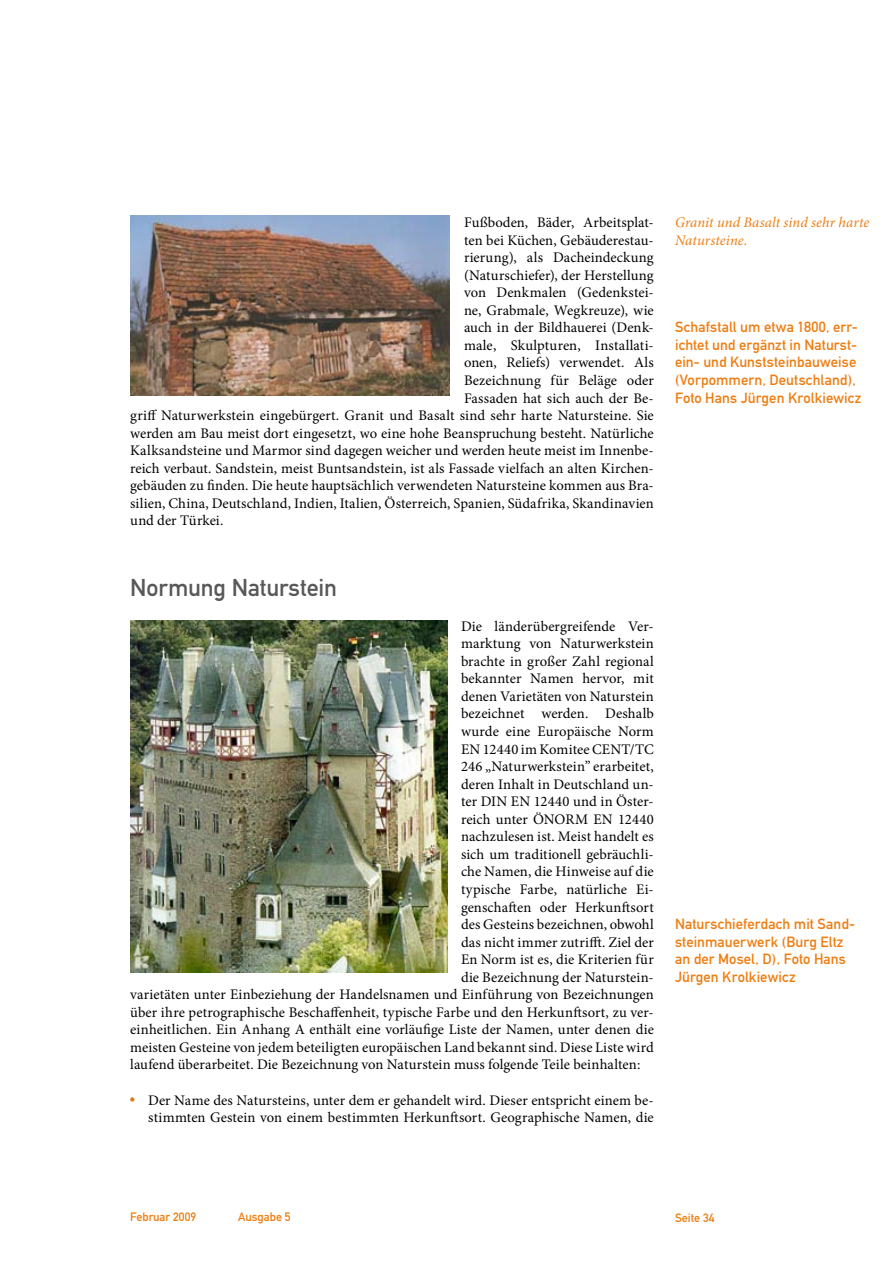
<style>
.page{position:relative;width:893px;height:1263px;background:#fff}
.page>*{position:absolute;margin:0;border:0;box-sizing:border-box;transform-origin:0 0}
.t1{font:24px "DIN Mittelschrift";letter-spacing:-.005em;color:#595858}
.t2{font:14.7px/17.5px "Minion Pro";letter-spacing:.005em;color:#000}
.t3{font:14.7px/17.5px "DIN Mittelschrift";letter-spacing:.005em;color:#ee7d11}
.t4{font:italic 14.7px/17.5px "Minion Pro";letter-spacing:.005em;color:#ee7d11}
.t5{font:12px "DIN Mittelschrift";color:#ee7d11}
</style>
<div class="page">
<svg style="left:130px;top:1097px;width:4px;height:4px"></svg>
<img style="left:130px;top:216px;width:319px;height:179px">
<img style="left:130px;top:620px;width:317px;height:353px">
<p class="t2" style="left:464px;top:214px;width:191px">Fußboden, Bäder, Arbeitsplat-</p>
<p class="t2" style="left:464px;top:231px;width:191px">ten bei Küchen, Gebäuderestau-</p>
<p class="t2" style="left:464px;top:249px;width:191px">rierung), als Dacheindeckung</p>
<p class="t2" style="left:464px;top:266px;width:191px">(Naturschiefer), der Herstellung</p>
<p class="t2" style="left:464px;top:284px;width:191px">von Denkmalen (Gedenkstei-</p>
<p class="t2" style="left:464px;top:301px;width:191px">ne, Grabmale, Wegkreuze), wie</p>
<p class="t2" style="left:464px;top:319px;width:191px">auch in der Bildhauerei (Denk-</p>
<p class="t2" style="left:464px;top:336px;width:191px">male, Skulpturen, Installati-</p>
<p class="t2" style="left:464px;top:354px;width:191px">onen, Reliefs) verwendet. Als</p>
<p class="t2" style="left:464px;top:372px;width:191px">Bezeichnung für Beläge oder</p>
<p class="t2" style="left:464px;top:389px;width:191px">Fassaden hat sich auch der Be-</p>
<p class="t2" style="left:130px;top:407px;width:525px">griff Naturwerkstein eingebürgert. Granit und Basalt sind sehr harte Natursteine. Sie</p>
<p class="t2" style="left:130px;top:424px;width:525px">werden am Bau meist dort eingesetzt, wo eine hohe Beanspruchung besteht. Natürliche</p>
<p class="t2" style="left:130px;top:442px;width:525px">Kalksandsteine und Marmor sind dagegen weicher und werden heute meist im Innenbe-</p>
<p class="t2" style="left:130px;top:459px;width:525px">reich verbaut. Sandstein, meist Buntsandstein, ist als Fassade vielfach an alten Kirchen-</p>
<p class="t2" style="left:130px;top:477px;width:525px">gebäuden zu finden. Die heute hauptsächlich verwendeten Natursteine kommen aus Bra-</p>
<p class="t2" style="left:130px;top:494px;width:525px">silien, China, Deutschland, Indien, Italien, Österreich, Spanien, Südafrika, Skandinavien</p>
<p class="t2" style="left:130px;top:512px;width:95px">und der Türkei.</p>
<h1 class="t1" style="left:130px;top:573px;width:208px">Normung Naturstein</h1>
<p class="t2" style="left:461px;top:617px;width:194px">Die länderübergreifende Ver-</p>
<p class="t2" style="left:461px;top:635px;width:194px">marktung von Naturwerkstein</p>
<p class="t2" style="left:461px;top:652px;width:194px">brachte in großer Zahl regional</p>
<p class="t2" style="left:461px;top:670px;width:194px">bekannter Namen hervor, mit</p>
<p class="t2" style="left:461px;top:687px;width:194px">denen Varietäten von Naturstein</p>
<p class="t2" style="left:461px;top:705px;width:194px">bezeichnet werden. Deshalb</p>
<p class="t2" style="left:461px;top:723px;width:194px">wurde eine Europäische Norm</p>
<p class="t2" style="left:461px;top:740px;width:194px">EN 12440 im Komitee CENT/TC</p>
<p class="t2" style="left:461px;top:758px;width:194px">246 „Naturwerkstein” erarbeitet,</p>
<p class="t2" style="left:461px;top:775px;width:194px">deren Inhalt in Deutschland un-</p>
<p class="t2" style="left:461px;top:793px;width:194px">ter DIN EN 12440 und in Öster-</p>
<p class="t2" style="left:461px;top:810px;width:194px">reich unter ÖNORM EN 12440</p>
<p class="t2" style="left:461px;top:828px;width:194px">nachzulesen ist. Meist handelt es</p>
<p class="t2" style="left:461px;top:845px;width:194px">sich um traditionell gebräuchli-</p>
<p class="t2" style="left:461px;top:863px;width:194px">che Namen, die Hinweise auf die</p>
<p class="t2" style="left:461px;top:880px;width:194px">typische Farbe, natürliche Ei-</p>
<p class="t2" style="left:461px;top:898px;width:194px">genschaften oder Herkunftsort</p>
<p class="t2" style="left:461px;top:916px;width:194px">des Gesteins bezeichnen, obwohl</p>
<p class="t2" style="left:461px;top:933px;width:194px">das nicht immer zutrifft. Ziel der</p>
<p class="t2" style="left:461px;top:951px;width:194px">En Norm ist es, die Kriterien für</p>
<p class="t2" style="left:461px;top:968px;width:194px">die Bezeichnung der Naturstein-</p>
<p class="t2" style="left:130px;top:986px;width:525px">varietäten unter Einbeziehung der Handelsnamen und Einführung von Bezeichnungen</p>
<p class="t2" style="left:130px;top:1003px;width:525px">über ihre petrographische Beschaffenheit, typische Farbe und den Herkunftsort, zu ver-</p>
<p class="t2" style="left:130px;top:1021px;width:525px">einheitlichen. Ein Anhang A enthält eine vorläufige Liste der Namen, unter denen die</p>
<p class="t2" style="left:130px;top:1038px;width:525px">meisten Gesteine von jedem beteiligten europäischen Land bekannt sind. Diese Liste wird</p>
<p class="t2" style="left:130px;top:1056px;width:512px">laufend überarbeitet. Die Bezeichnung von Naturstein muss folgende Teile beinhalten:</p>
<p class="t2" style="left:148px;top:1091px;width:507px">Der Name des Natursteins, unter dem er gehandelt wird. Dieser entspricht einem be&shy;stimmten Gestein von einem bestimmten Herkunftsort. Geographische Namen, die</p>
<p class="t4" style="left:675px;top:213px;width:196px">Granit und Basalt sind sehr harte<br>Natursteine.</p>
<p class="t3" style="left:675px;top:318px;width:188px">Schafstall um etwa 1800, err&shy;ichtet und ergänzt in Naturst&shy;ein- und Kunststeinbauweise (Vorpommern, Deutschland),<br>Foto Hans Jürgen Krolkiewicz</p>
<p class="t3" style="left:675px;top:915px;width:182px">Naturschieferdach mit Sand&shy;steinmauerwerk (Burg Eltz an der Mosel, D), Foto Hans<br>Jürgen Krolkiewicz</p>
<p class="t5" style="left:130px;top:1210px;width:68px">Februar 2009</p>
<p class="t5" style="left:238px;top:1210px;width:54px">Ausgabe 5</p>
<p class="t5" style="left:675px;top:1210px;width:41px">Seite 34</p>
</div>
